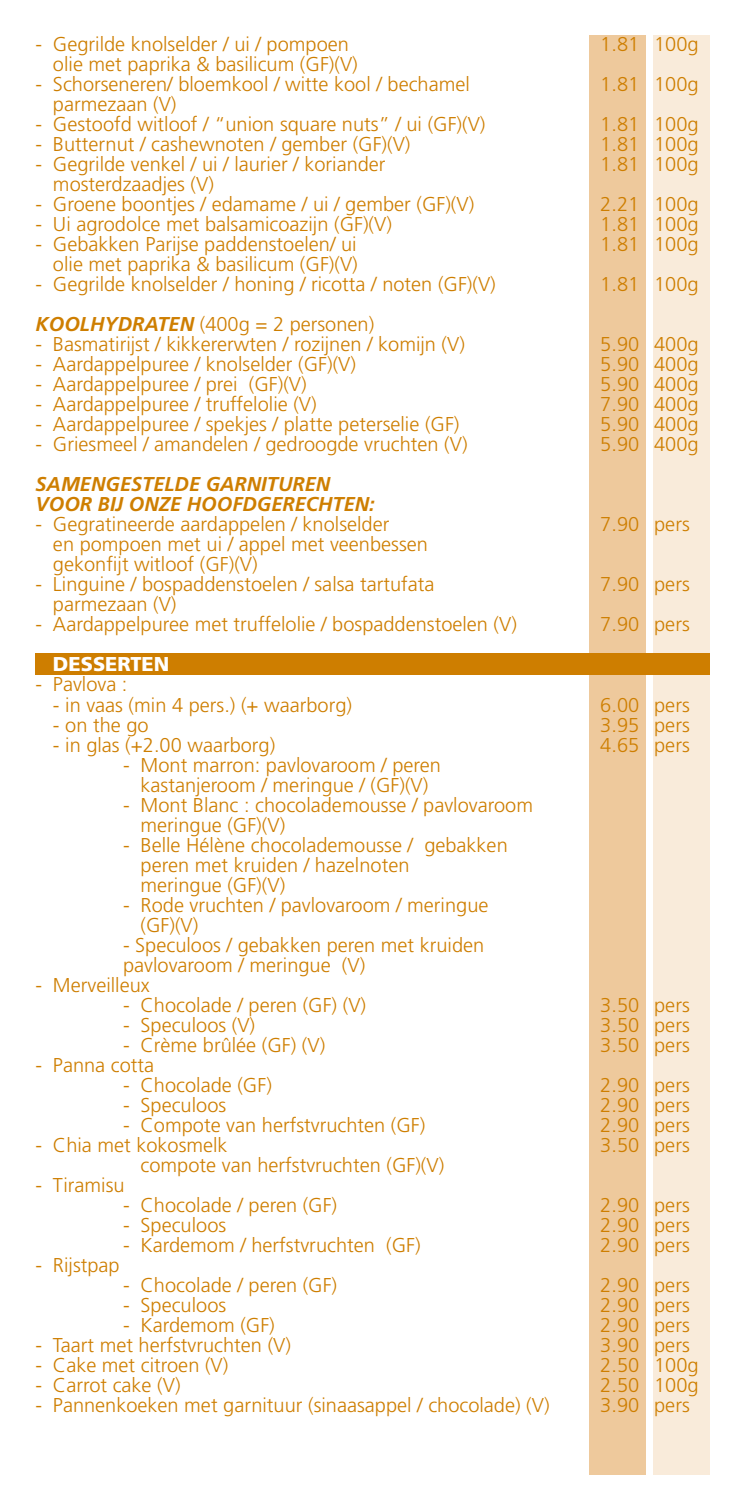
<style>
.page{position:relative;width:745px;height:1489px;background:#fff}
.page>*{position:absolute;margin:0;border:0;box-sizing:border-box;transform-origin:0 0}
.t1{font:300 20px/20px "Frutiger";color:#ce7e00}
.t2{font:italic 700 20px/20px "Frutiger";color:#ce7e00}
.t3{font:900 20px "Frutiger";color:#fff}
.s1{font-weight:700;font-style:italic}
</style>
<div class="page">
<div style="left:588px;top:35px;width:57px;height:1439px;background:#eec99c"></div>
<div style="left:652px;top:35px;width:57px;height:1439px;background:#f9ebda"></div>
<div style="left:35px;top:653px;width:674px;height:22px;background:#ce7e00"></div>
<p class="t1" style="left:53px;top:34px;width:306px;text-indent:-17px">- Gegrilde knolselder / ui / pompoen olie met paprika &amp; basilicum (GF)(V)</p>
<p class="t1" style="left:53px;top:74px;width:418px;text-indent:-17px">- Schorseneren/ bloemkool / witte kool / bechamel parmezaan (V)</p>
<p class="t1" style="left:35px;top:114px;width:451px">- Gestoofd witloof / “union square nuts” / ui (GF)(V)</p>
<p class="t1" style="left:35px;top:134px;width:376px">- Butternut / cashewnoten / gember (GF)(V)</p>
<p class="t1" style="left:53px;top:154px;width:334px;text-indent:-17px">- Gegrilde venkel / ui / laurier / koriander mosterdzaadjes (V)</p>
<p class="t1" style="left:35px;top:194px;width:440px">- Groene boontjes / edamame / ui / gember (GF)(V)</p>
<p class="t1" style="left:35px;top:214px;width:358px">- Ui agrodolce met balsamicoazijn (GF)(V)</p>
<p class="t1" style="left:35px;top:234px;width:323px;text-align:right">- Gebakken Parijse paddenstoelen/ ui olie met paprika &amp; basilicum (GF)(V)</p>
<p class="t1" style="left:35px;top:264px;width:461px;line-height:40px">- Gegrilde knolselder / honing / ricotta / noten (GF)(V)<br><span class="s1">KOOLHYDRATEN</span> (400g = 2 personen)</p>
<p class="t1" style="left:35px;top:334px;width:431px">- Basmatirijst / kikkererwten / rozijnen / komijn (V)</p>
<p class="t1" style="left:35px;top:354px;width:322px">- Aardappelpuree / knolselder (GF)(V)</p>
<p class="t1" style="left:35px;top:374px;width:272px">- Aardappelpuree / prei (GF)(V)</p>
<p class="t1" style="left:35px;top:394px;width:282px">- Aardappelpuree / truffelolie (V)</p>
<p class="t1" style="left:35px;top:414px;width:425px">- Aardappelpuree / spekjes / platte peterselie (GF)</p>
<p class="t1" style="left:35px;top:434px;width:433px">- Griesmeel / amandelen / gedroogde vruchten (V)</p>
<p class="t2" style="left:35px;top:474px;width:340px">SAMENGESTELDE GARNITUREN<br>VOOR BIJ ONZE HOOFDGERECHTEN:</p>
<p class="t1" style="left:53px;top:514px;width:376px;text-indent:-17px">- Gegratineerde aardappelen / knolselder<br>en pompoen met ui / appel met veenbessen gekonfijt witloof (GF)(V)</p>
<p class="t1" style="left:53px;top:574px;width:383px;text-indent:-17px">- Linguine / bospaddenstoelen / salsa tartufata parmezaan (V)</p>
<p class="t1" style="left:35px;top:614px;width:482px">- Aardappelpuree met truffelolie / bospaddenstoelen (V)</p>
<p class="t3" style="left:53px;top:652px;width:118px">DESSERTEN</p>
<p class="t1" style="left:35px;top:674px;width:93px">- Pavlova :</p>
<p class="t1" style="left:53px;top:694px;width:300px">- in vaas (min 4 pers.) (+ waarborg)</p>
<p class="t1" style="left:53px;top:714px;width:97px">- on the go</p>
<p class="t1" style="left:53px;top:734px;width:224px">- in glas (+2.00 waarborg)</p>
<p class="t1" style="left:123px;top:754px;width:319px;text-align:center">- Mont marron: pavlovaroom / peren kastanjeroom / meringue / (GF)(V)</p>
<p class="t1" style="left:140px;top:794px;width:393px;text-indent:-18px">- Mont Blanc : chocolademousse / pavlovaroom meringue (GF)(V)</p>
<p class="t1" style="left:140px;top:834px;width:368px;text-indent:-18px">- Belle Hélène chocolademousse / gebakken peren met kruiden / hazelnoten<br>meringue (GF)(V)</p>
<p class="t1" style="left:140px;top:894px;width:349px;text-indent:-18px">- Rode vruchten / pavlovaroom / meringue (GF)(V)</p>
<p class="t1" style="left:123px;top:934px;width:362px">- Speculoos / gebakken peren met kruiden pavlovaroom / meringue (V)</p>
<p class="t1" style="left:35px;top:974px;width:116px">- Merveilleux</p>
<p class="t1" style="left:123px;top:994px;width:244px">- Chocolade / peren (GF) (V)</p>
<p class="t1" style="left:123px;top:1014px;width:133px">- Speculoos (V)</p>
<p class="t1" style="left:123px;top:1034px;width:203px">- Crème brûlée (GF) (V)</p>
<p class="t1" style="left:35px;top:1054px;width:120px">- Panna cotta</p>
<p class="t1" style="left:123px;top:1074px;width:150px">- Chocolade (GF)</p>
<p class="t1" style="left:123px;top:1094px;width:105px">- Speculoos</p>
<p class="t1" style="left:123px;top:1114px;width:303px">- Compote van herfstvruchten (GF)</p>
<p class="t1" style="left:140px;top:1134px;width:305px;text-indent:-105px">- Chia met kokosmelk<br>compote van herfstvruchten (GF)(V)</p>
<p class="t1" style="left:35px;top:1174px;width:91px">- Tiramisu</p>
<p class="t1" style="left:123px;top:1194px;width:215px">- Chocolade / peren (GF)</p>
<p class="t1" style="left:123px;top:1214px;width:105px">- Speculoos</p>
<p class="t1" style="left:123px;top:1234px;width:299px">- Kardemom / herfstvruchten (GF)</p>
<p class="t1" style="left:35px;top:1254px;width:86px">- Rijstpap</p>
<p class="t1" style="left:123px;top:1274px;width:215px">- Chocolade / peren (GF)</p>
<p class="t1" style="left:123px;top:1294px;width:105px">- Speculoos</p>
<p class="t1" style="left:123px;top:1314px;width:153px">- Kardemom (GF)</p>
<p class="t1" style="left:35px;top:1334px;width:257px">- Taart met herfstvruchten (V)</p>
<p class="t1" style="left:35px;top:1354px;width:194px">- Cake met citroen (V)</p>
<p class="t1" style="left:35px;top:1374px;width:146px">- Carrot cake (V)</p>
<p class="t1" style="left:35px;top:1394px;width:515px">- Pannenkoeken met garnituur (sinaasappel / chocolade) (V)</p>
<p class="t1" style="left:600px;top:24px;width:40px;line-height:40px;text-align:justify">1.81<br>1.81<br>1.81</p>
<p class="t1" style="left:600px;top:134px;width:40px">1.81<br>1.81</p>
<p class="t1" style="left:600px;top:194px;width:40px;text-align:justify">2.21<br>1.81<br>1.81</p>
<p class="t1" style="left:600px;top:274px;width:40px">1.81</p>
<p class="t1" style="left:653px;top:24px;width:46px;line-height:40px;text-align:justify">100g 100g 100g</p>
<p class="t1" style="left:653px;top:134px;width:46px">100g<br>100g</p>
<p class="t1" style="left:653px;top:194px;width:46px;text-align:justify">100g 100g 100g</p>
<p class="t1" style="left:653px;top:274px;width:46px">100g</p>
<p class="t1" style="left:600px;top:334px;width:40px;text-align:justify">5.90<br>5.90<br>5.90<br>7.90<br>5.90<br>5.90</p>
<p class="t1" style="left:653px;top:334px;width:46px;text-align:justify">400g 400g 400g 400g 400g 400g</p>
<p class="t1" style="left:600px;top:514px;width:40px">7.90</p>
<p class="t1" style="left:600px;top:564px;width:40px;line-height:40px">7.90<br>7.90</p>
<p class="t1" style="left:653px;top:514px;width:37px">pers</p>
<p class="t1" style="left:653px;top:564px;width:37px;line-height:40px">pers pers</p>
<p class="t1" style="left:600px;top:694px;width:40px;text-align:justify">6.00<br>3.95<br>4.65</p>
<p class="t1" style="left:653px;top:694px;width:37px;text-align:justify">pers pers pers</p>
<p class="t1" style="left:600px;top:994px;width:40px;text-align:justify">3.50<br>3.50<br>3.50</p>
<p class="t1" style="left:600px;top:1074px;width:40px;text-align:justify">2.90<br>2.90<br>2.90<br>3.50</p>
<p class="t1" style="left:600px;top:1194px;width:40px;text-align:justify">2.90<br>2.90<br>2.90</p>
<p class="t1" style="left:600px;top:1274px;width:40px;text-align:justify">2.90<br>2.90<br>2.90<br>3.90<br>2.50<br>2.50<br>3.90</p>
<p class="t1" style="left:653px;top:994px;width:37px;text-align:justify">pers pers pers</p>
<p class="t1" style="left:653px;top:1074px;width:37px;text-align:justify">pers pers pers pers</p>
<p class="t1" style="left:653px;top:1194px;width:37px;text-align:justify">pers pers pers</p>
<p class="t1" style="left:653px;top:1274px;width:46px">pers pers pers pers<br>100g<br>100g pers</p>
</div>
